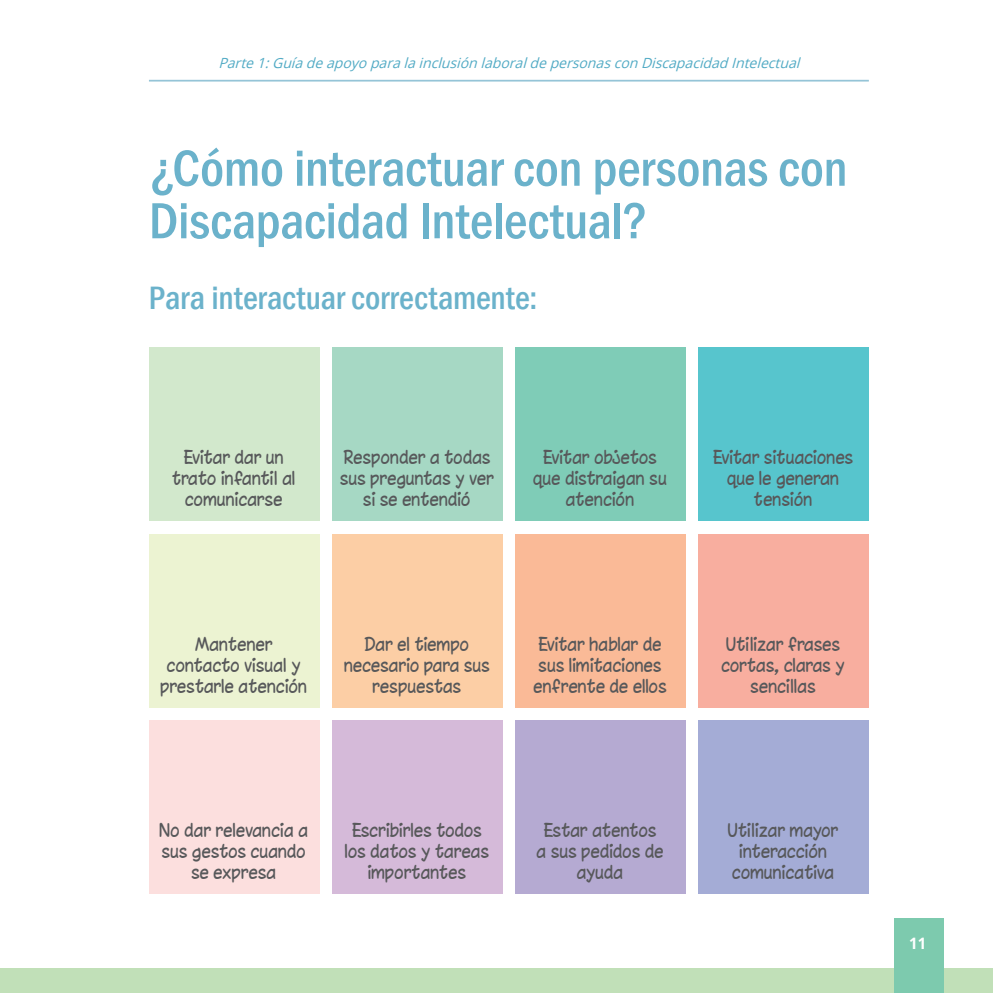
<style>
.page{position:relative;width:993px;height:993px;background:#fff}
.page>*{position:absolute;margin:0;border:0;box-sizing:border-box;transform-origin:0 0}
.TIT_000{font:500 condensed 52.5px/52.5px "Franklin Gothic";letter-spacing:-.005em;color:#6bb2cb}
.TIT_002{font:500 condensed 33.25px "Franklin Gothic";color:#6bb2cb}
.TXT_00_cen{font:17.5px/21px "Chinacat";color:#57585a;text-align:center;scale:.95 1}
.t1{font:700 15.75px "Open Sans";color:#fff;scale:.95 1}
.t2{font:italic 14px "Open Sans";color:#52abc5}
</style>
<div class="page">
<hr style="left:149px;top:80px;width:719px;height:1px;background:#95c4d7">
<div style="left:0;top:967px;width:992px;height:25px;background:#c1e0b8"></div>
<div style="left:893px;top:918px;width:50px;height:74px;background:#7dcaae"></div>
<div style="left:149px;top:347px;width:170px;height:174px;background:#d2e8cc"></div>
<div style="left:149px;top:533px;width:170px;height:174px;background:#ecf3d2"></div>
<div style="left:149px;top:719px;width:170px;height:174px;background:#fcdfde"></div>
<div style="left:332px;top:347px;width:170px;height:174px;background:#a6d8c4"></div>
<div style="left:515px;top:347px;width:170px;height:174px;background:#7fccb7"></div>
<div style="left:332px;top:533px;width:170px;height:174px;background:#fccea5"></div>
<div style="left:515px;top:533px;width:170px;height:174px;background:#faba97"></div>
<div style="left:332px;top:719px;width:170px;height:174px;background:#d5bad9"></div>
<div style="left:515px;top:719px;width:170px;height:174px;background:#b5aad2"></div>
<div style="left:698px;top:347px;width:170px;height:174px;background:#57c5cd"></div>
<div style="left:698px;top:533px;width:170px;height:174px;background:#f8ae9f"></div>
<div style="left:698px;top:719px;width:170px;height:174px;background:#a4acd6"></div>
<p class="t2" style="left:218px;top:54px;width:587px">Parte1:GuíadeapoyoparalainclusiónlaboraldepersonasconDiscapacidadIntelectual</p>
<p class="TIT_000" style="left:149px;top:141px;width:700px">¿Cómo interactuar con personas con<br>Discapacidad Intelectual?</p>
<p class="TIT_002" style="left:149px;top:276px;width:390px">Para interactuar correctamente:</p>
<p class="TXT_00_cen" style="left:172px;top:447px;width:131px">Evitar dar un trato infantil al comunicarse</p>
<p class="TXT_00_cen" style="left:340px;top:447px;width:163px">Responder a todas sus preguntas y ver si se entendió</p>
<p class="TXT_00_cen" style="left:533px;top:447px;width:142px">Evitar objetos que distraigan su atención</p>
<p class="TXT_00_cen" style="left:713px;top:447px;width:149px">Evitar situaciones que le generan tensión</p>
<p class="TXT_00_cen" style="left:161px;top:633px;width:156px">Mantener contacto visual y prestarle atención</p>
<p class="TXT_00_cen" style="left:344px;top:633px;width:155px">Dar el tiempo necesario para sus respuestas</p>
<p class="TXT_00_cen" style="left:533px;top:633px;width:142px;text-align:left">Evitar hablar de sus limitaciones enfrente de ellos</p>
<p class="TXT_00_cen" style="left:160px;top:819px;width:158px">No dar relevancia a sus gestos cuando se expresa</p>
<p class="TXT_00_cen" style="left:345px;top:819px;width:153px">Escribirles todos los datos y tareas importantes</p>
<p class="TXT_00_cen" style="left:537px;top:819px;width:135px">Estar atentos<br>a sus pedidos de ayuda</p>
<p class="TXT_00_cen" style="left:721px;top:633px;width:132px">Utilizar frases cortas, claras y sencillas</p>
<p class="TXT_00_cen" style="left:728px;top:819px;width:118px">Utilizar mayor interacción comunicativa</p>
<p class="t1" style="left:909px;top:932px;width:19px">11</p>
</div>
